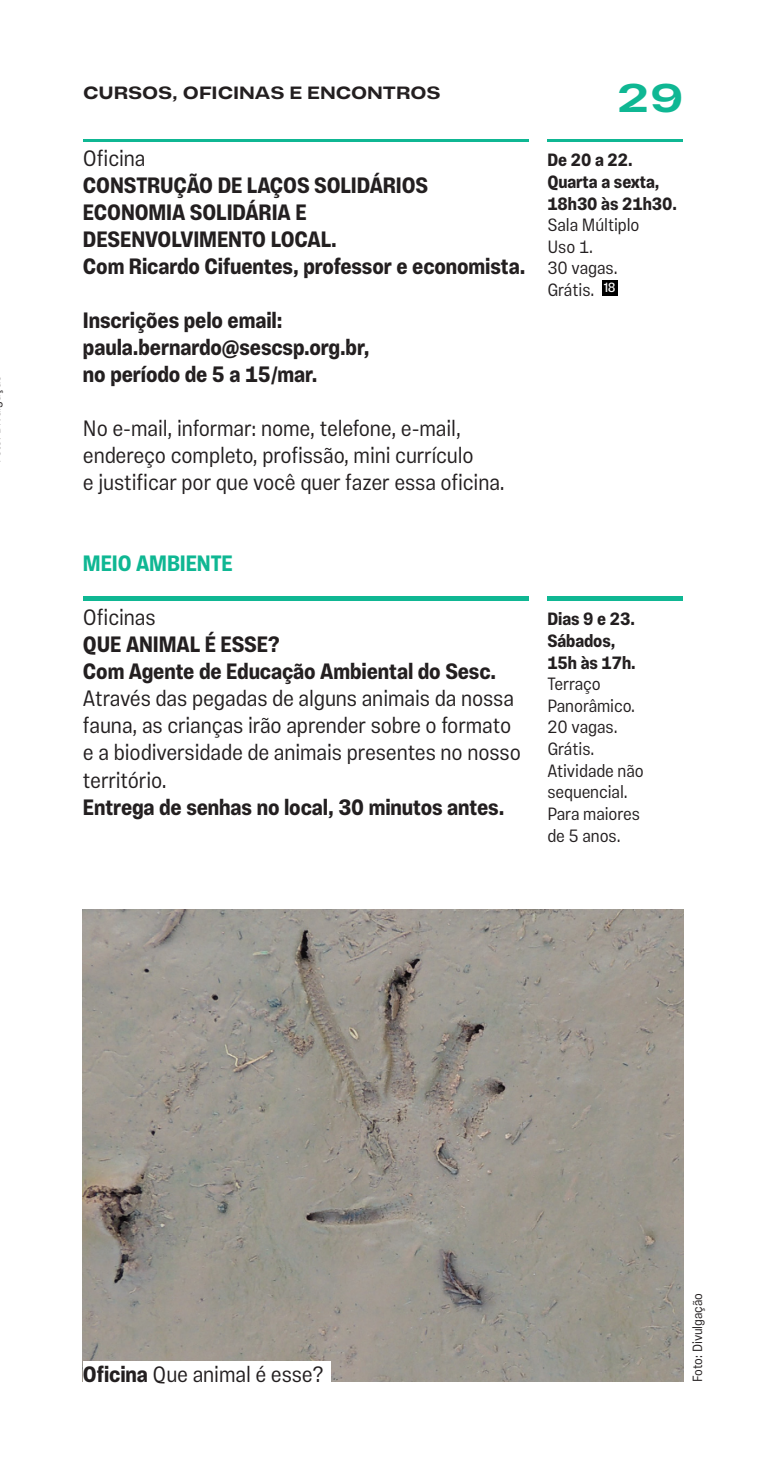
<style>
.page{position:relative;width:766px;height:1467px;background:#fff}
.page>*{position:absolute;margin:0;border:0;box-sizing:border-box;transform-origin:0 0}
.t1{font:700 40.5px "Vinila Extended";color:#0fb793}
.t2{font:300 22.5px/27px "Vinila Condensed";letter-spacing:-.005em;color:#231f20}
.t3{font:700 22.5px/27px "Vinila Condensed";letter-spacing:-.005em;color:#231f20}
.t4{font:700 22.5px "Vinila Condensed";letter-spacing:-.005em;color:#0fb793}
.t5{font:300 18px/21.6px "Vinila Condensed";letter-spacing:-.005em;color:#231f20}
.t6{font:700 18px/21.6px "Vinila Condensed";letter-spacing:-.005em;color:#231f20}
.t7{font:700 18px "Vinila Extended";letter-spacing:-.005em;color:#231f20}
.t8{font:300 13.5px "Vinila Condensed";letter-spacing:-.005em;color:#231f20}
.s1{font-weight:700}
</style>
<div class="page">
<hr style="left:83px;top:139px;width:445px;height:3px;background:#0fb793">
<div style="left:83px;top:596px;width:445px;height:5px;background:#0fb793"></div>
<hr style="left:547px;top:139px;width:135px;height:3px;background:#0fb793">
<div style="left:601px;top:280px;width:16px;height:16px;background:#000"></div>
<div style="left:547px;top:596px;width:135px;height:5px;background:#0fb793"></div>
<img style="left:83px;top:909px;width:599px;height:472px">
<div style="left:83px;top:1361px;width:247px;height:21px;background:#fff"></div>
<p class="t7" style="left:83px;top:82px;width:359px">CURSOS, OFICINAS E ENCONTROS</p>
<p class="t2" style="left:83px;top:145px;width:64px">Oficina</p>
<p class="t3" style="left:83px;top:172px;width:444px">CONSTRUÇÃO DE LAÇOS SOLIDÁRIOS<br>ECONOMIA SOLIDÁRIA E<br>DESENVOLVIMENTO LOCAL.<br>Com Ricardo Cifuentes, professor e economista.</p>
<p class="t3" style="left:83px;top:307px;width:288px">Inscrições pelo email: paula.bernardo@sescsp.org.br, no período de 5 a 15/mar.</p>
<p class="t2" style="left:83px;top:415px;width:423px">No e-mail, informar: nome, telefone, e-mail, endereço completo, profissão, mini currículo<br>e justificar por que você quer fazer essa oficina.</p>
<h1 class="t1" style="left:616px;top:74px;width:68px">29</h1>
<p class="t6" style="left:547px;top:149px;width:131px">De 20 a 22.<br>Quarta a sexta,<br>18h30 às 21h30.</p>
<p class="t5" style="left:547px;top:214px;width:94px">Sala Múltiplo<br>Uso 1.<br>30 vagas.<br>Grátis. <sup>18</sup></p>
<p class="t4" style="left:83px;top:551px;width:151px">MEIO AMBIENTE</p>
<p class="t2" style="left:83px;top:604px;width:74px">Oficinas</p>
<p class="t3" style="left:83px;top:631px;width:414px">QUE ANIMAL É ESSE?<br>Com Agente de Educação Ambiental do Sesc.</p>
<p class="t2" style="left:83px;top:685px;width:439px">Através das pegadas de alguns animais da nossa fauna, as crianças irão aprender sobre o formato e a biodiversidade de animais presentes no nosso território.</p>
<p class="t3" style="left:83px;top:793px;width:423px">Entrega de senhas no local, 30 minutos antes.</p>
<p class="t6" style="left:547px;top:608px;width:90px">Dias 9 e 23.<br>Sábados,<br>15h às 17h.</p>
<p class="t5" style="left:547px;top:673px;width:98px">Terraço<br>Panorâmico.<br>20 vagas.<br>Grátis.<br>Atividade não sequencial.<br>Para maiores de 5 anos.</p>
<p class="t2" style="left:83px;top:1360px;width:242px"><span class="s1">Oficina</span> Que animal é esse?</p>
<p class="t8" style="left:689px;top:1381px;width:90px;rotate:-90deg">Foto: Divulgação</p>
</div>
